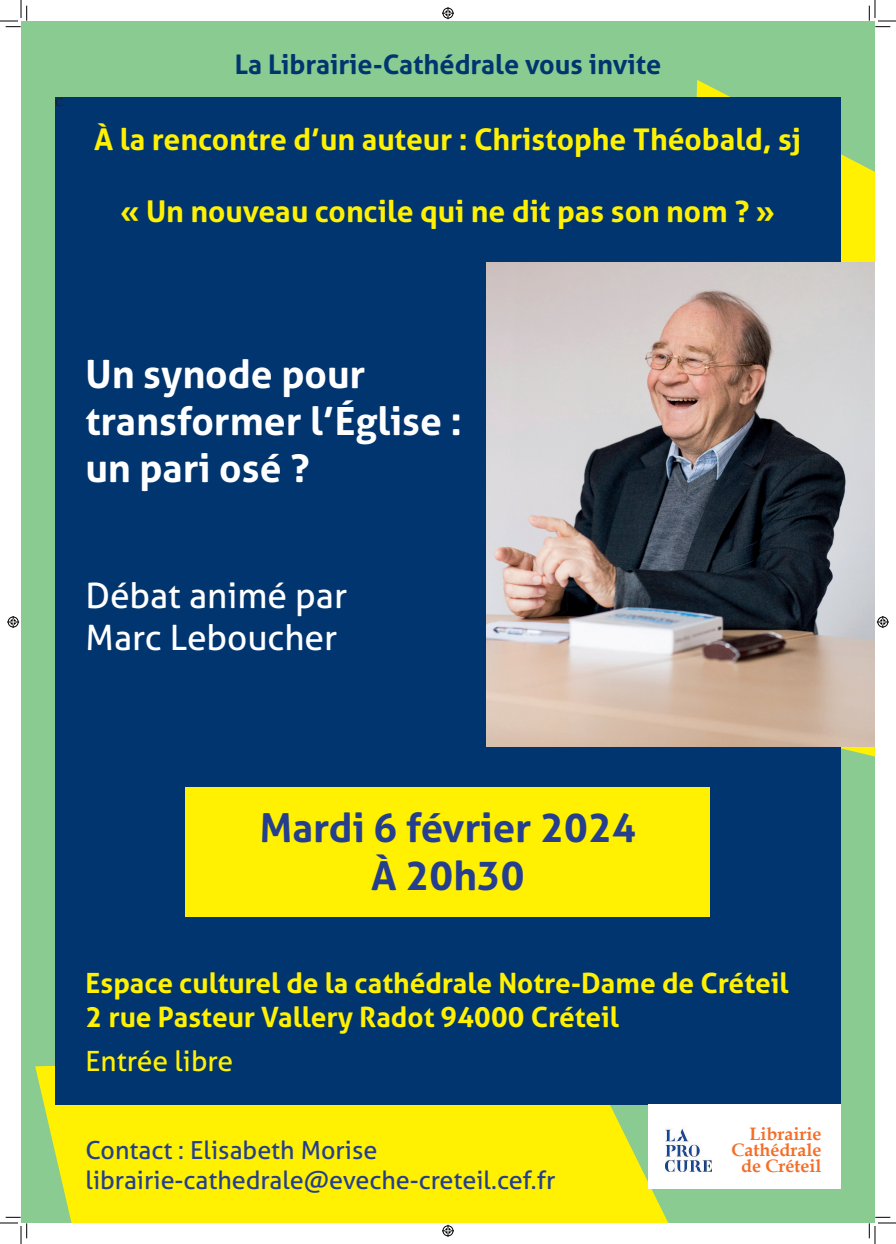
<style>
.page{position:relative;width:896px;height:1244px;background:#fff}
.page>*{position:absolute;margin:0;border:0;box-sizing:border-box;transform-origin:0 0}
.t1{font:700 40px/48px "Aller";color:#253f8e;text-align:center}
.t2{font:700 39px/46.8px "Aller";color:#fff}
.t3{font:35px/42px "Aller";color:#fff}
.t4{font:700 30px "Aller";color:#fff101}
.t5{font:700 28px/33.6px "Aller";color:#fff101}
.t6{font:28px "Aller";color:#fff101}
.t7{font:700 27px "Aller";color:#00356f}
.t8{font:25px/30px "Aller";color:#253f8e}
.t9{font:700 18px/16px "Book Antiqua";color:#f36e29;text-align:right}
.t10{font:12px "Minion Pro";color:#231f20}
</style>
<div class="page">
<div style="left:21px;top:21px;width:853px;height:1202px;background:#8acb92"></div>
<div style="left:35px;top:1065px;width:633px;height:158px;background:#fff101"></div>
<svg style="left:696px;top:80px;width:178px;height:677px"></svg>
<div style="left:55px;top:97px;width:785px;height:1008px;background:#00356f"></div>
<img style="left:486px;top:263px;width:387px;height:484px">
<div style="left:185px;top:787px;width:525px;height:130px;background:#fff101"></div>
<div style="left:647px;top:1105px;width:193px;height:84px;background:#fff"></div>
<img style="left:665px;top:1128px;width:46px;height:44px">
<svg style="left:0;top:0;width:27px;height:27px"></svg>
<svg style="left:0;top:1217px;width:27px;height:27px"></svg>
<svg style="left:868px;top:0;width:27px;height:27px"></svg>
<svg style="left:868px;top:1217px;width:27px;height:27px"></svg>
<svg style="left:442px;top:7px;width:12px;height:12px"></svg>
<svg style="left:442px;top:1225px;width:12px;height:12px"></svg>
<svg style="left:7px;top:616px;width:12px;height:12px"></svg>
<svg style="left:876px;top:616px;width:12px;height:12px"></svg>
<p class="t10" style="left:55px;top:94px;width:9px">C</p>
<p class="t7" style="left:235px;top:48px;width:428px">La Librairie-Cathédrale vous invite</p>
<p class="t4" style="left:94px;top:121px;width:708px">À la rencontre d’un auteur : Christophe Théobald, sj</p>
<p class="t4" style="left:120px;top:193px;width:656px">« Un nouveau concile qui ne dit pas son nom ? »</p>
<h2 class="t2" style="left:85px;top:350px;width:378px">Un synode pour transformer l’Église : un pari osé ?</h2>
<p class="t3" style="left:85px;top:574px;width:263px">Débat animé par<br>Marc Leboucher</p>
<h1 class="t1" style="left:259px;top:804px;width:378px">Mardi 6 février 2024<br>À 20h30</h1>
<p class="t5" style="left:85px;top:966px;width:704px">Espace culturel de la cathédrale Notre-Dame de Créteil<br>2 rue Pasteur Vallery Radot 94000 Créteil</p>
<p class="t6" style="left:85px;top:1044px;width:149px">Entrée libre</p>
<p class="t8" style="left:85px;top:1135px;width:471px">Contact : Elisabeth Morise librairie-cathedrale@eveche-creteil.cef.fr</p>
<p class="t9" style="left:731px;top:1126px;width:91px">Librairie<br>Cathédrale de Créteil</p>
</div>
